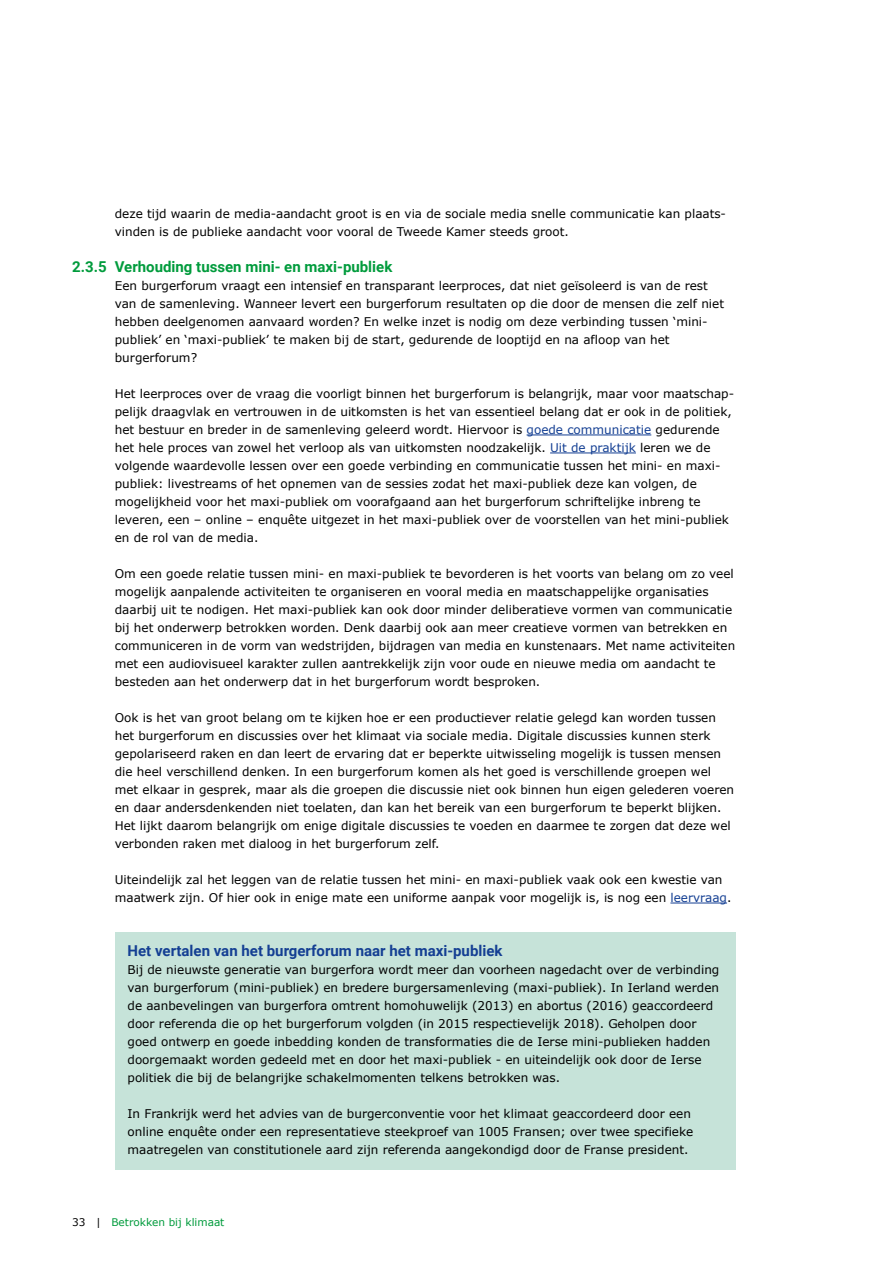
<style>
.page{position:relative;width:893px;height:1263px;background:#fff}
.page>*{position:absolute;margin:0;border:0;box-sizing:border-box;transform-origin:0 0}
.t1{font:700 15px "Roboto";color:#143f93}
.t2{font:700 15px "Roboto";color:#009b3c}
.t3{font:12px/18px "Verdana";color:#000}
.t4{font:10.5px "Verdana";color:#009b3c}
.s1{color:#143f93}
.s2{color:#000}
</style>
<div class="page">
<hr style="left:527px;top:435px;width:124px;height:1px;background:#143f93">
<hr style="left:550px;top:453px;width:86px;height:1px;background:#143f93">
<hr style="left:670px;top:903px;width:57px;height:1px;background:#143f93">
<div style="left:115px;top:932px;width:621px;height:40px;background:#c6e3d9"></div>
<div style="left:115px;top:952px;width:621px;height:145px;background:#c6e3d9"></div>
<div style="left:115px;top:1096px;width:621px;height:73px;background:#c6e3d9"></div>
<p class="t3" style="left:115px;top:205px;width:613px">deze tijd waarin de media-aandacht groot is en via de sociale media snelle communicatie kan plaats&shy;vinden is de publieke aandacht voor vooral de Tweede Kamer steeds groot.</p>
<p class="t2" style="left:72px;top:256px;width:322px">2.3.5 Verhouding tussen mini- en maxi-publiek</p>
<p class="t3" style="left:115px;top:277px;width:611px">Een burgerforum vraagt een intensief en transparant leerproces, dat niet geïsoleerd is van de rest van de samenleving. Wanneer levert een burgerforum resultaten op die door de mensen die zelf niet hebben deelgenomen aanvaard worden? En welke inzet is nodig om deze verbinding tussen ‘mini&shy;publiek’ en ‘maxi-publiek’ te maken bij de start, gedurende de looptijd en na afloop van het burgerforum?</p>
<p class="t3" style="left:115px;top:385px;width:621px">Het leerproces over de vraag die voorligt binnen het burgerforum is belangrijk, maar voor maatschap&shy;pelijk draagvlak en vertrouwen in de uitkomsten is het van essentieel belang dat er ook in de politiek, het bestuur en breder in de samenleving geleerd wordt. Hiervoor is <span class="s1">goede communicatie</span> gedurende het hele proces van zowel het verloop als van uitkomsten noodzakelijk. <span class="s1">Uit de praktijk</span> leren we de volgende waardevolle lessen over een goede verbinding en communicatie tussen het mini- en maxi&shy;publiek: livestreams of het opnemen van de sessies zodat het maxi-publiek deze kan volgen, de mogelijkheid voor het maxi-publiek om voorafgaand aan het burgerforum schriftelijke inbreng te leveren, een – online – enquête uitgezet in het maxi-publiek over de voorstellen van het mini-publiek en de rol van de media.</p>
<p class="t3" style="left:115px;top:565px;width:622px">Om een goede relatie tussen mini- en maxi-publiek te bevorderen is het voorts van belang om zo veel mogelijk aanpalende activiteiten te organiseren en vooral media en maatschappelijke organisaties daarbij uit te nodigen. Het maxi-publiek kan ook door minder deliberatieve vormen van communicatie bij het onderwerp betrokken worden. Denk daarbij ook aan meer creatieve vormen van betrekken en communiceren in de vorm van wedstrijden, bijdragen van media en kunstenaars. Met name activiteiten met een audiovisueel karakter zullen aantrekkelijk zijn voor oude en nieuwe media om aandacht te besteden aan het onderwerp dat in het burgerforum wordt besproken.</p>
<p class="t3" style="left:115px;top:709px;width:621px">Ook is het van groot belang om te kijken hoe er een productiever relatie gelegd kan worden tussen het burgerforum en discussies over het klimaat via sociale media. Digitale discussies kunnen sterk gepolariseerd raken en dan leert de ervaring dat er beperkte uitwisseling mogelijk is tussen mensen die heel verschillend denken. In een burgerforum komen als het goed is verschillende groepen wel met elkaar in gesprek, maar als die groepen die discussie niet ook binnen hun eigen gelederen voeren en daar andersdenkenden niet toelaten, dan kan het bereik van een burgerforum te beperkt blijken.<br>Het lijkt daarom belangrijk om enige digitale discussies te voeden en daarmee te zorgen dat deze wel verbonden raken met dialoog in het burgerforum zelf.</p>
<p class="t3" style="left:115px;top:871px;width:618px">Uiteindelijk zal het leggen van de relatie tussen het mini- en maxi-publiek vaak ook een kwestie van maatwerk zijn. Of hier ook in enige mate een uniforme aanpak voor mogelijk is, is nog een <span class="s1">leervraag</span>.</p>
<p class="t1" style="left:128px;top:940px;width:376px">Het vertalen van het burgerforum naar het maxi-publiek</p>
<p class="t3" style="left:128px;top:961px;width:593px">Bij de nieuwste generatie van burgerfora wordt meer dan voorheen nagedacht over de verbinding van burgerforum (mini-publiek) en bredere burgersamenleving (maxi-publiek). In Ierland werden de aanbevelingen van burgerfora omtrent homohuwelijk (2013) en abortus (2016) geaccordeerd door referenda die op het burgerforum volgden (in 2015 respectievelijk 2018). Geholpen door goed ontwerp en goede inbedding konden de transformaties die de Ierse mini-publieken hadden doorgemaakt worden gedeeld met en door het maxi-publiek - en uiteindelijk ook door de Ierse politiek die bij de belangrijke schakelmomenten telkens betrokken was.</p>
<p class="t3" style="left:128px;top:1105px;width:567px">In Frankrijk werd het advies van de burgerconventie voor het klimaat geaccordeerd door een online enquête onder een representatieve steekproef van 1005 Fransen; over twee specifieke maatregelen van constitutionele aard zijn referenda aangekondigd door de Franse president.</p>
<p class="t4" style="left:72px;top:1215px;width:154px"><span class="s2">33 |</span> Betrokken bij klimaat</p>
</div>
